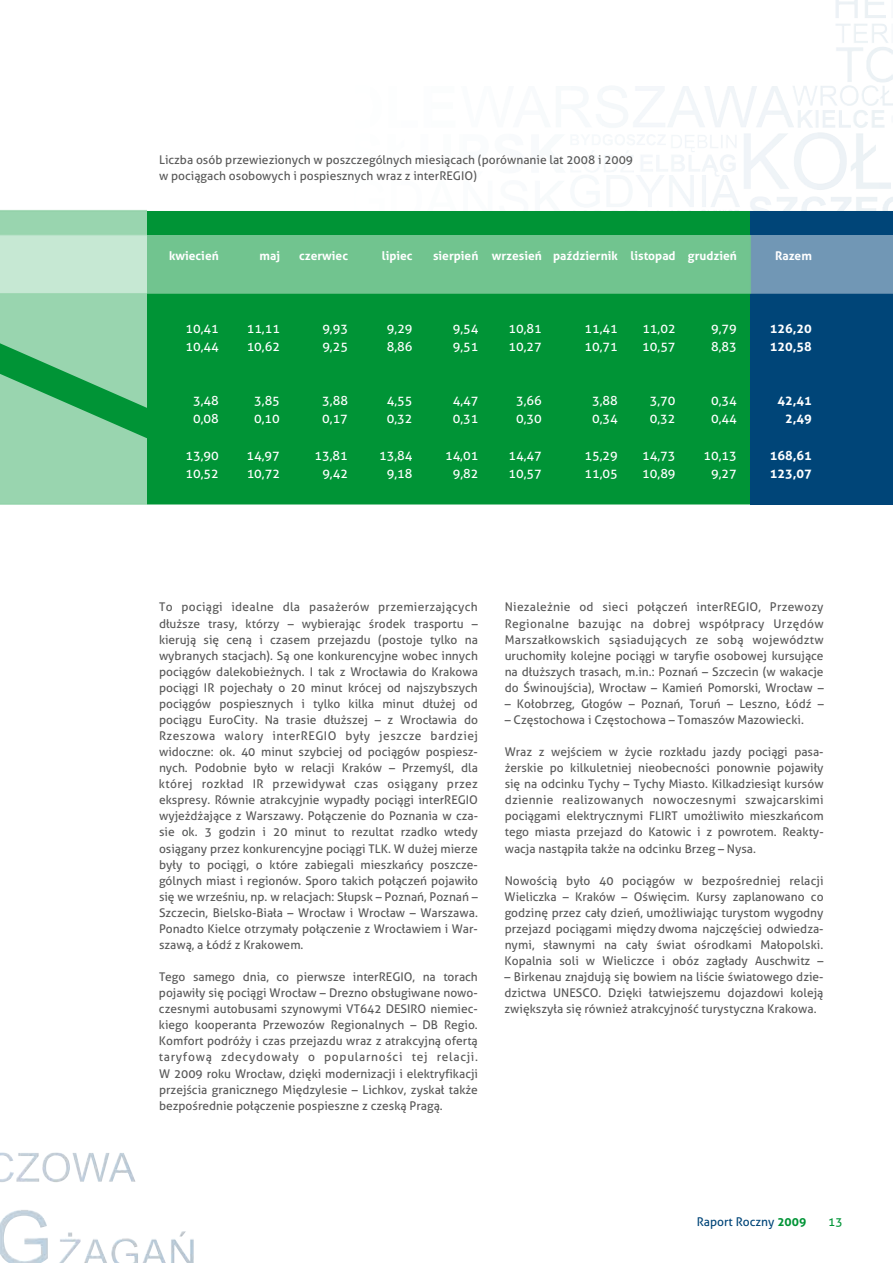
<style>
.page{position:relative;width:893px;height:1263px;background:#fff}
.page>*{position:absolute;margin:0;border:0;box-sizing:border-box;transform-origin:0 0}
.t1{font:12.75px "Aller";color:#fff}
.t2{font:700 12.75px "Aller";color:#fff}
.t3{font:12px/16px "Aller";color:#595959;text-align:justify}
.t4{font:700 12px "Aller";color:#fff}
.t5{font:12px "Aller";color:#004578}
.t6{font:12px "Aller";color:#009436}
.s1{font-weight:700;color:#009436}
</style>
<div class="page">
<div style="left:146px;top:211px;width:604px;height:293px;background:#009436"></div>
<div style="left:750px;top:211px;width:143px;height:293px;background:#004578"></div>
<div style="left:751px;top:211px;width:13px;height:293px;background:#004578"></div>
<img style="left:146px;top:236px;width:747px;height:57px">
<img style="left:0;top:1152px;width:194px;height:111px">
<svg style="left:0;top:308px;width:146px;height:196px;background:#81ca9c"></svg>
<p class="t3" style="left:159px;top:152px;width:476px">Liczba osób przewiezionych w poszczególnych miesiącach (porównanie lat 2008 i 2009 w pociągach osobowych i pospiesznych wraz z interREGIO)</p>
<p class="t4" style="left:169px;top:248px;width:51px">kwiecień</p>
<p class="t4" style="left:259px;top:248px;width:22px">maj</p>
<p class="t4" style="left:299px;top:248px;width:50px">czerwiec</p>
<p class="t4" style="left:382px;top:248px;width:32px">lipiec</p>
<p class="t4" style="left:433px;top:248px;width:305px">sierpień wrzesień październik listopad grudzień</p>
<p class="t4" style="left:775px;top:248px;width:38px">Razem</p>
<p class="t1" style="left:185px;top:320px;width:35px">10,41</p>
<p class="t1" style="left:247px;top:320px;width:35px">11,11</p>
<p class="t1" style="left:322px;top:320px;width:27px">9,93</p>
<p class="t1" style="left:387px;top:320px;width:27px">9,29</p>
<p class="t1" style="left:453px;top:320px;width:27px">9,54</p>
<p class="t1" style="left:509px;top:320px;width:35px">10,81</p>
<p class="t1" style="left:584px;top:320px;width:35px">11,41</p>
<p class="t1" style="left:642px;top:320px;width:35px">11,02</p>
<p class="t1" style="left:711px;top:320px;width:27px">9,79</p>
<p class="t2" style="left:770px;top:320px;width:43px">126,20</p>
<p class="t1" style="left:185px;top:339px;width:35px">10,44</p>
<p class="t1" style="left:247px;top:339px;width:35px">10,62</p>
<p class="t1" style="left:322px;top:339px;width:27px">9,25</p>
<p class="t1" style="left:387px;top:339px;width:27px">8,86</p>
<p class="t1" style="left:453px;top:339px;width:27px">9,51</p>
<p class="t1" style="left:509px;top:339px;width:35px">10,27</p>
<p class="t1" style="left:584px;top:339px;width:35px">10,71</p>
<p class="t1" style="left:642px;top:339px;width:35px">10,57</p>
<p class="t1" style="left:711px;top:339px;width:27px">8,83</p>
<p class="t2" style="left:770px;top:338px;width:43px">120,58</p>
<p class="t1" style="left:193px;top:393px;width:27px">3,48</p>
<p class="t1" style="left:254px;top:393px;width:27px">3,85</p>
<p class="t1" style="left:322px;top:393px;width:27px">3,88</p>
<p class="t1" style="left:387px;top:393px;width:27px">4,55</p>
<p class="t1" style="left:453px;top:393px;width:27px">4,47</p>
<p class="t1" style="left:516px;top:393px;width:27px">3,66</p>
<p class="t1" style="left:592px;top:393px;width:27px">3,88</p>
<p class="t1" style="left:650px;top:393px;width:27px">3,70</p>
<p class="t1" style="left:711px;top:393px;width:27px">0,34</p>
<p class="t2" style="left:778px;top:393px;width:36px">42,41</p>
<p class="t1" style="left:193px;top:411px;width:27px">0,08</p>
<p class="t1" style="left:254px;top:411px;width:27px">0,10</p>
<p class="t1" style="left:322px;top:411px;width:27px">0,17</p>
<p class="t1" style="left:387px;top:411px;width:27px">0,32</p>
<p class="t1" style="left:453px;top:411px;width:27px">0,31</p>
<p class="t1" style="left:516px;top:411px;width:27px">0,30</p>
<p class="t1" style="left:592px;top:411px;width:27px">0,34</p>
<p class="t1" style="left:650px;top:411px;width:27px">0,32</p>
<p class="t1" style="left:711px;top:411px;width:27px">0,44</p>
<p class="t2" style="left:785px;top:411px;width:28px">2,49</p>
<p class="t1" style="left:185px;top:447px;width:35px">13,90</p>
<p class="t1" style="left:247px;top:447px;width:35px">14,97</p>
<p class="t1" style="left:315px;top:447px;width:35px">13,81</p>
<p class="t1" style="left:379px;top:447px;width:35px">13,84</p>
<p class="t1" style="left:445px;top:447px;width:35px">14,01</p>
<p class="t1" style="left:508px;top:447px;width:35px">14,47</p>
<p class="t1" style="left:584px;top:447px;width:35px">15,29</p>
<p class="t1" style="left:642px;top:447px;width:35px">14,73</p>
<p class="t1" style="left:703px;top:447px;width:35px">10,13</p>
<p class="t2" style="left:770px;top:447px;width:43px">168,61</p>
<p class="t1" style="left:185px;top:465px;width:35px">10,52</p>
<p class="t1" style="left:247px;top:465px;width:35px">10,72</p>
<p class="t1" style="left:322px;top:465px;width:27px">9,42</p>
<p class="t1" style="left:387px;top:465px;width:27px">9,18</p>
<p class="t1" style="left:453px;top:465px;width:27px">9,82</p>
<p class="t1" style="left:509px;top:465px;width:35px">10,57</p>
<p class="t1" style="left:584px;top:465px;width:35px">11,05</p>
<p class="t1" style="left:642px;top:465px;width:35px">10,89</p>
<p class="t1" style="left:711px;top:465px;width:27px">9,27</p>
<p class="t2" style="left:770px;top:465px;width:43px">123,07</p>
<p class="t3" style="left:159px;top:599px;width:321px">To pociągi idealne dla pasażerów przemierzających dłuższe trasy, którzy – wybierając środek trasportu – kierują się ceną i czasem przejazdu (postoje tylko na wybranych stacjach). Są one konkurencyjne wobec innych pociągów dalekobieżnych. I tak z Wrocławia do Krakowa pociągi IR pojechały o 20 minut krócej od najszybszych pociągów pospiesznych i tylko kilka minut dłużej od pociągu EuroCity. Na trasie dłuższej – z Wrocławia do Rzeszowa walory interREGIO były jeszcze bardziej widoczne: ok. 40 minut szybciej od pociągów pospiesz&shy;nych. Podobnie było w relacji Kraków – Przemyśl, dla której rozkład IR przewidywał czas osiągany przez ekspresy. Równie atrakcyjnie wypadły pociągi interREGIO wyjeżdżające z Warszawy. Połączenie do Poznania w cza&shy;sie ok. 3 godzin i 20 minut to rezultat rzadko wtedy osiągany przez konkurencyjne pociągi TLK. W dużej mierze były to pociągi, o które zabiegali mieszkańcy poszcze&shy;gólnych miast i regionów. Sporo takich połączeń pojawiło się we wrześniu, np. w relacjach: Słupsk – Poznań, Poznań – Szczecin, Bielsko-Biała – Wrocław i Wrocław – Warszawa.<br>Ponadto Kielce otrzymały połączenie z Wrocławiem i War&shy;szawą, a Łódź z Krakowem.</p>
<p class="t3" style="left:159px;top:969px;width:321px">Tego samego dnia, co pierwsze interREGIO, na torach pojawiły się pociągi Wrocław – Drezno obsługiwane nowo&shy;czesnymi autobusami szynowymi VT642 DESIRO niemiec&shy;kiego kooperanta Przewozów Regionalnych – DB Regio.<br>Komfort podróży i czas przejazdu wraz z atrakcyjną ofertą taryfową zdecydowały o popularności tej relacji.<br>W 2009 roku Wrocław, dzięki modernizacji i elektryfikacji przejścia granicznego Międzylesie – Lichkov, zyskał także bezpośrednie połączenie pospieszne z czeską Pragą.</p>
<p class="t3" style="left:505px;top:599px;width:321px">Niezależnie od sieci połączeń interREGIO, Przewozy Regionalne bazując na dobrej współpracy Urzędów Marszałkowskich sąsiadujących ze sobą województw uruchomiły kolejne pociągi w taryfie osobowej kursujące na dłuższych trasach, m.in.: Poznań – Szczecin (w wakacje do Świnoujścia), Wrocław – Kamień Pomorski, Wrocław –</p>
<p class="t3" style="left:505px;top:696px;width:320px">– Kołobrzeg, Głogów – Poznań, Toruń – Leszno, Łódź –</p>
<p class="t3" style="left:505px;top:712px;width:301px">– Częstochowa i Częstochowa – Tomaszów Mazowiecki.</p>
<p class="t3" style="left:505px;top:744px;width:320px">Wraz z wejściem w życie rozkładu jazdy pociągi pasa&shy;żerskie po kilkuletniej nieobecności ponownie pojawiły się na odcinku Tychy – Tychy Miasto. Kilkadziesiąt kursów dziennie realizowanych nowoczesnymi szwajcarskimi pociągami elektrycznymi FLIRT umożliwiło mieszkańcom tego miasta przejazd do Katowic i z powrotem. Reakty&shy;wacja nastąpiła także na odcinku Brzeg – Nysa.</p>
<p class="t3" style="left:505px;top:872px;width:320px">Nowością było 40 pociągów w bezpośredniej relacji Wieliczka – Kraków – Oświęcim. Kursy zaplanowano co godzinę przez cały dzień, umożliwiając turystom wygodny przejazd pociągami między dwoma najczęściej odwiedza&shy;nymi, sławnymi na cały świat ośrodkami Małopolski.<br>Kopalnia soli w Wieliczce i obóz zagłady Auschwitz –</p>
<p class="t3" style="left:505px;top:969px;width:320px">– Birkenau znajdują się bowiem na liście światowego dzie&shy;dzictwa UNESCO. Dzięki łatwiejszemu dojazdowi koleją zwiększyła się również atrakcyjność turystyczna Krakowa.</p>
<p class="t5" style="left:697px;top:1214px;width:111px">Raport Roczny <span class="s1">2009</span></p>
<p class="t6" style="left:828px;top:1214px;width:16px">13</p>
</div>
